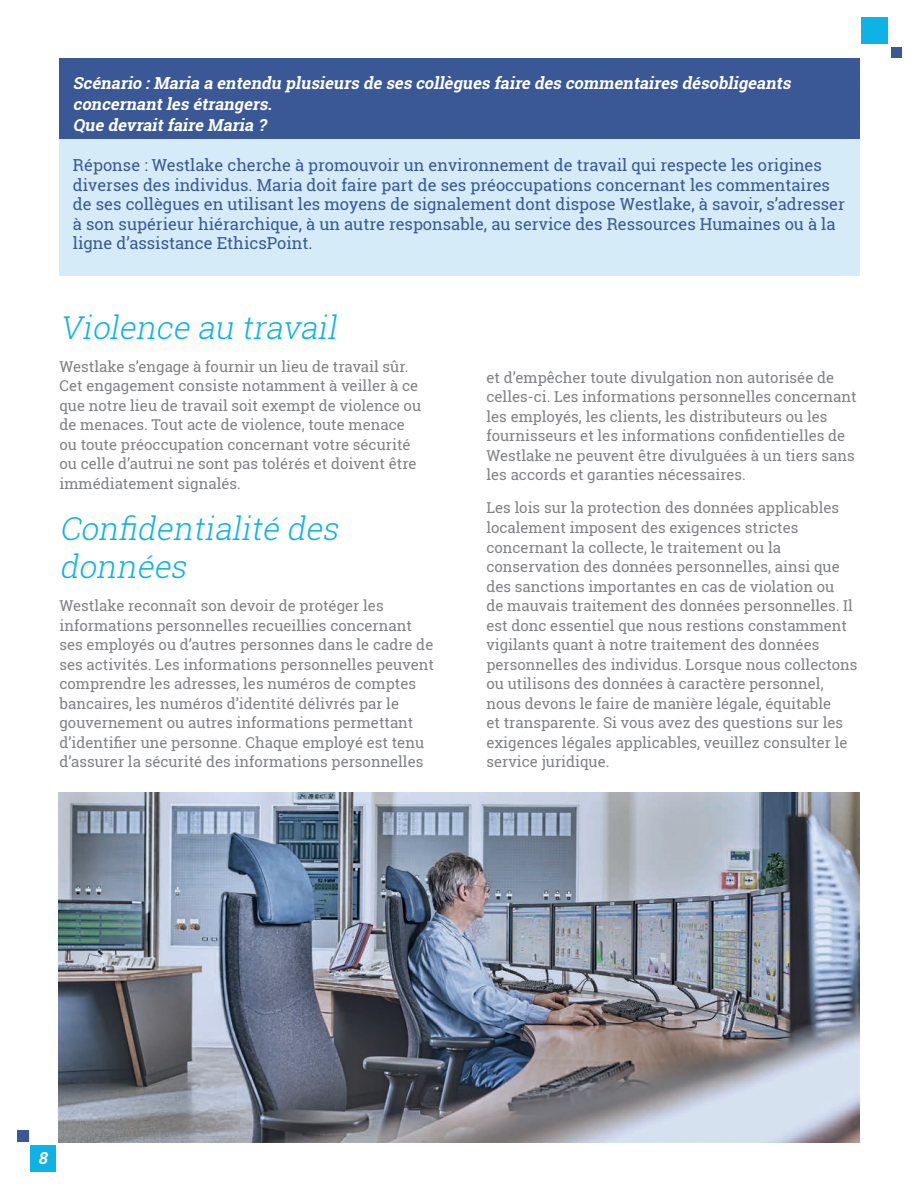
<style>
.page{position:relative;width:919px;height:1189px;background:#fff}
.page>*{position:absolute;margin:0;border:0;box-sizing:border-box;transform-origin:0 0}
.Sustain_SubHead_Larg{font:italic 300 31.5px/37.8px "Roboto Slab";color:#0eb3e6}
.Code_Scenario_Answer{font:16.5px/19.5px "Roboto Slab";color:#3a5896}
.Code_Scenario{font:italic 700 16.5px/21px "Roboto Slab";color:#fff}
.Sustain_Body{font:15px/19.5px "Roboto Slab";color:#808285}
</style>
<div class="page">
<img style="left:58px;top:792px;width:801px;height:349px">
<div style="left:59px;top:58px;width:800px;height:98px;background:#3a5896"></div>
<div style="left:59px;top:139px;width:800px;height:136px;background:#d5ecf8"></div>
<div style="left:30px;top:1144px;width:26px;height:27px;background:#0eb3e6"></div>
<div style="left:17px;top:1130px;width:11px;height:11px;background:#3a5896"></div>
<div style="left:861px;top:18px;width:26px;height:26px;background:#0eb3e6"></div>
<div style="left:890px;top:47px;width:11px;height:11px;background:#3a5896"></div>
<p class="Code_Scenario" style="left:73px;top:73px;width:722px">Scénario : Maria a entendu plusieurs de ses collègues faire des commentaires désobligeants concernant les étrangers.<br>Que devrait faire Maria ?</p>
<p class="Code_Scenario_Answer" style="left:73px;top:155px;width:773px">Réponse : Westlake cherche à promouvoir un environnement de travail qui respecte les origines diverses des individus. Maria doit faire part de ses préoccupations concernant les commentaires de ses collègues en utilisant les moyens de signalement dont dispose Westlake, à savoir, s’adresser à son supérieur hiérarchique, à un autre responsable, au service des Ressources Humaines ou à la ligne d’assistance EthicsPoint.</p>
<p class="Sustain_SubHead_Larg" style="left:59px;top:307px;width:286px">Violence au travail</p>
<p class="Sustain_Body" style="left:59px;top:356px;width:363px">Westlake s’engage à fournir un lieu de travail sûr.<br>Cet engagement consiste notamment à veiller à ce que notre lieu de travail soit exempt de violence ou de menaces. Tout acte de violence, toute menace ou toute préoccupation concernant votre sécurité ou celle d’autrui ne sont pas tolérés et doivent être immédiatement signalés.</p>
<p class="Sustain_SubHead_Larg" style="left:59px;top:509px;width:287px">Confidentialité des données</p>
<p class="Sustain_Body" style="left:59px;top:595px;width:376px">Westlake reconnaît son devoir de protéger les informations personnelles recueillies concernant ses employés ou d’autres personnes dans le cadre de ses activités. Les informations personnelles peuvent comprendre les adresses, les numéros de comptes bancaires, les numéros d’identité délivrés par le gouvernement ou autres informations permettant d’identifier une personne. Chaque employé est tenu d’assurer la sécurité des informations personnelles</p>
<p class="Sustain_Body" style="left:486px;top:367px;width:371px">et d’empêcher toute divulgation non autorisée de celles-ci. Les informations personnelles concernant les employés, les clients, les distributeurs ou les fournisseurs et les informations confidentielles de Westlake ne peuvent être divulguées à un tiers sans les accords et garanties nécessaires.</p>
<p class="Sustain_Body" style="left:486px;top:498px;width:372px">Les lois sur la protection des données applicables localement imposent des exigences strictes concernant la collecte, le traitement ou la conservation des données personnelles, ainsi que des sanctions importantes en cas de violation ou<br>de mauvais traitement des données personnelles. Il est donc essentiel que nous restions constamment vigilants quant à notre traitement des données personnelles des individus. Lorsque nous collectons ou utilisons des données à caractère personnel, nous devons le faire de manière légale, équitable<br>et transparente. Si vous avez des questions sur les exigences légales applicables, veuillez consulter le service juridique.</p>
<p class="Code_Scenario" style="left:38px;top:1147px;width:14px">8</p>
</div>
